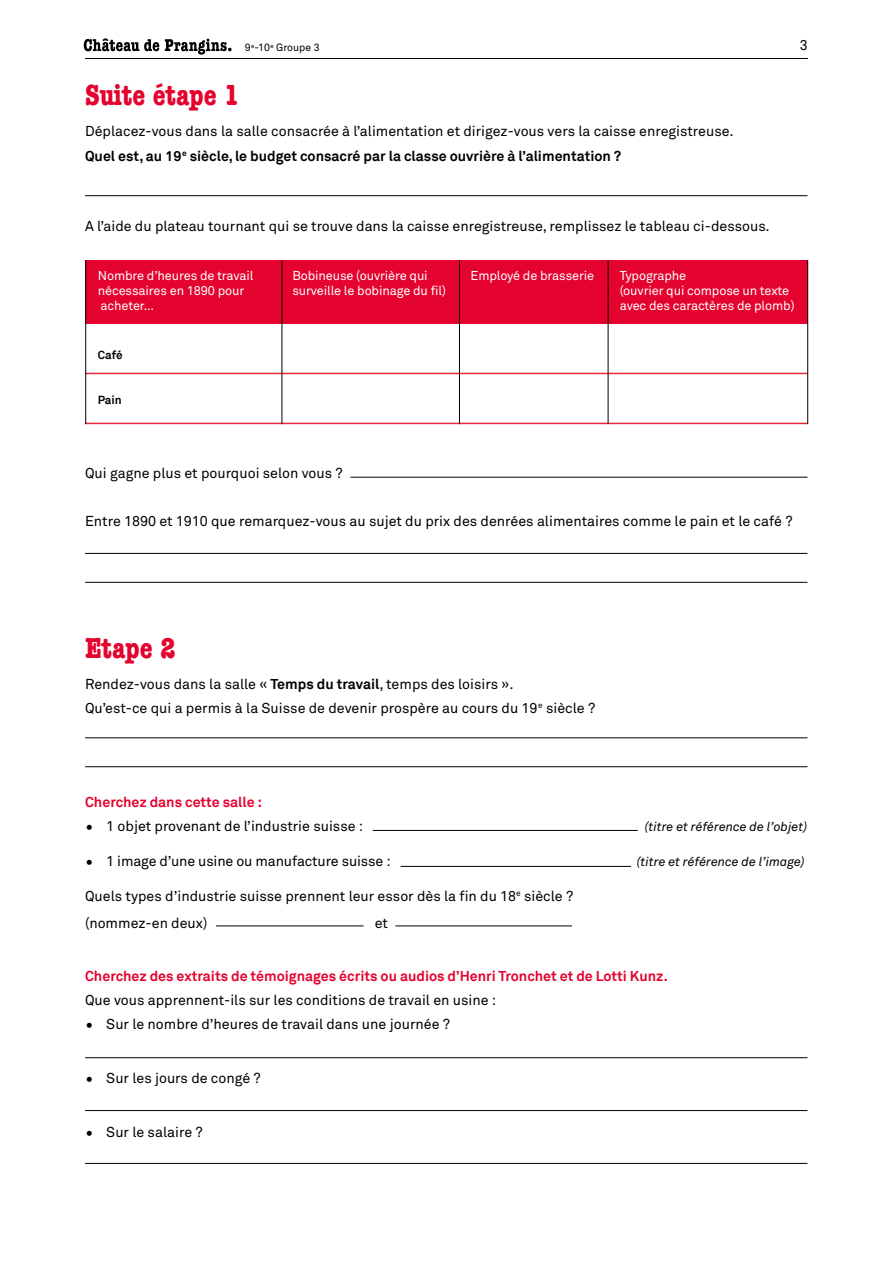
<style>
.page{position:relative;width:893px;height:1263px;background:#fff}
.page>*{position:absolute;margin:0;border:0;box-sizing:border-box;transform-origin:0 0}
.t1{font:700 condensed 30px "American Typewriter";color:#e4032e}
.t2{font:14.25px/24.5px "Akkurat";color:#000}
.t3{font:700 14.25px "Akkurat";color:#e4032e}
.t4{font:12.75px/15px "Akkurat";letter-spacing:-.01em;color:#fff}
.t5{font:italic 500 12.75px "Akkurat";color:#000}
.t6{font:700 11.7px "Akkurat";color:#000}
.t7{font:10.5px "Akkurat";color:#000}
.s1{font-weight:700}
.s2{font-size:19.5px}
</style>
<div class="page">
<div style="left:85px;top:260px;width:723px;height:64px;background:#e4032e"></div>
<hr style="left:85px;top:373px;width:723px;height:1px;background:#e62a3e">
<hr style="left:85px;top:423px;width:723px;height:1px;background:#e62a3e">
<hr style="left:282px;top:260px;width:1px;height:164px;background:#000">
<hr style="left:85px;top:260px;width:1px;height:164px;background:#000">
<hr style="left:807px;top:260px;width:1px;height:164px;background:#000">
<hr style="left:608px;top:260px;width:1px;height:164px;background:#000">
<hr style="left:459px;top:260px;width:1px;height:164px;background:#000">
<hr style="left:350px;top:477px;width:457px;height:1px;background:#000">
<hr style="left:373px;top:830px;width:265px;height:1px;background:#000">
<hr style="left:401px;top:866px;width:230px;height:1px;background:#000">
<hr style="left:216px;top:926px;width:148px;height:1px;background:#000">
<hr style="left:395px;top:926px;width:177px;height:1px;background:#000">
<hr style="left:85px;top:195px;width:722px;height:1px;background:#000">
<svg style="left:84px;top:38px;width:75px;height:13px"></svg>
<svg style="left:165px;top:39px;width:67px;height:16px"></svg>
<hr style="left:85px;top:58px;width:723px;height:1px;background:#000">
<hr style="left:85px;top:553px;width:722px;height:1px;background:#000">
<hr style="left:85px;top:582px;width:722px;height:1px;background:#000">
<hr style="left:85px;top:737px;width:722px;height:1px;background:#000">
<hr style="left:85px;top:766px;width:722px;height:1px;background:#000">
<hr style="left:85px;top:1057px;width:722px;height:1px;background:#000">
<hr style="left:85px;top:1110px;width:722px;height:1px;background:#000">
<hr style="left:85px;top:1163px;width:722px;height:1px;background:#000">
<p class="t7" style="left:245px;top:41px;width:76px">9<sup>e</sup>-10<sup>e</sup> Groupe 3</p>
<p class="t2" style="left:800px;top:33px;width:9px">3</p>
<h1 class="t1" style="left:85px;top:72px;width:156px">Suite étape 1</h1>
<p class="t2" style="left:85px;top:119px;width:650px">Déplacez-vous dans la salle consacrée à l’alimentation et dirigez-vous vers la caisse enregistreuse.<br><span class="s1">Quel est, au 19</span><sup>e</sup> <span class="s1">siècle, le budget consacré par la classe ouvrière à l’alimentation ?</span></p>
<p class="t2" style="left:85px;top:214px;width:686px">A l’aide du plateau tournant qui se trouve dans la caisse enregistreuse, remplissez le tableau ci-dessous.</p>
<p class="t4" style="left:98px;top:268px;width:157px">Nombre d’heures de travail nécessaires en 1890 pour acheter…</p>
<p class="t6" style="left:98px;top:347px;width:26px">Café</p>
<p class="t6" style="left:98px;top:392px;width:26px">Pain</p>
<p class="t4" style="left:292px;top:268px;width:155px">Bobineuse (ouvrière qui surveille le bobinage du fil)</p>
<p class="t4" style="left:470px;top:268px;width:125px">Employé de brasserie</p>
<p class="t4" style="left:620px;top:268px;width:176px">Typographe<br>(ouvrier qui compose un texte avec des caractères de plomb)</p>
<p class="t2" style="left:85px;top:461px;width:259px">Qui gagne plus et pourquoi selon vous ?</p>
<p class="t2" style="left:85px;top:510px;width:709px">Entre 1890 et 1910 que remarquez-vous au sujet du prix des denrées alimentaires comme le pain et le café ?</p>
<h1 class="t1" style="left:85px;top:624px;width:92px">Etape 2</h1>
<p class="t2" style="left:85px;top:672px;width:512px">Rendez-vous dans la salle « <span class="s1">Temps du travail</span>, temps des loisirs ».<br>Qu’est-ce qui a permis à la Suisse de devenir prospère au cours du 19<sup>e</sup> siècle ?</p>
<p class="t3" style="left:85px;top:793px;width:179px">Cherchez dans cette salle :</p>
<p class="t2" style="left:85px;top:814px;width:280px"><span class="s2">•</span> 1 objet provenant de l’industrie suisse :</p>
<p class="t5" style="left:645px;top:819px;width:164px">(titre et référence de l’objet)</p>
<p class="t2" style="left:85px;top:849px;width:307px"><span class="s2">•</span> 1 image d’une usine ou manufacture suisse :</p>
<p class="t5" style="left:637px;top:854px;width:169px">(titre et référence de l’image)</p>
<p class="t2" style="left:85px;top:883px;width:490px;line-height:26.5px">Quels types d’industrie suisse prennent leur essor dès la fin du 18<sup>e</sup> siècle ? (nommez-en deux)</p>
<p class="t2" style="left:375px;top:911px;width:15px">et</p>
<p class="t3" style="left:85px;top:966px;width:584px">Cherchez des extraits de témoignages écrits ou audios d’Henri Tronchet et de Lotti Kunz.</p>
<p class="t2" style="left:85px;top:988px;width:413px">Que vous apprennent-ils sur les conditions de travail en usine :</p>
<p class="t2" style="left:85px;top:1012px;width:366px"><span class="s2">•</span> Sur le nombre d’heures de travail dans une journée ?</p>
<p class="t2" style="left:85px;top:1066px;width:177px"><span class="s2">•</span> Sur les jours de congé ?</p>
<p class="t2" style="left:85px;top:1120px;width:119px"><span class="s2">•</span> Sur le salaire ?</p>
</div>
